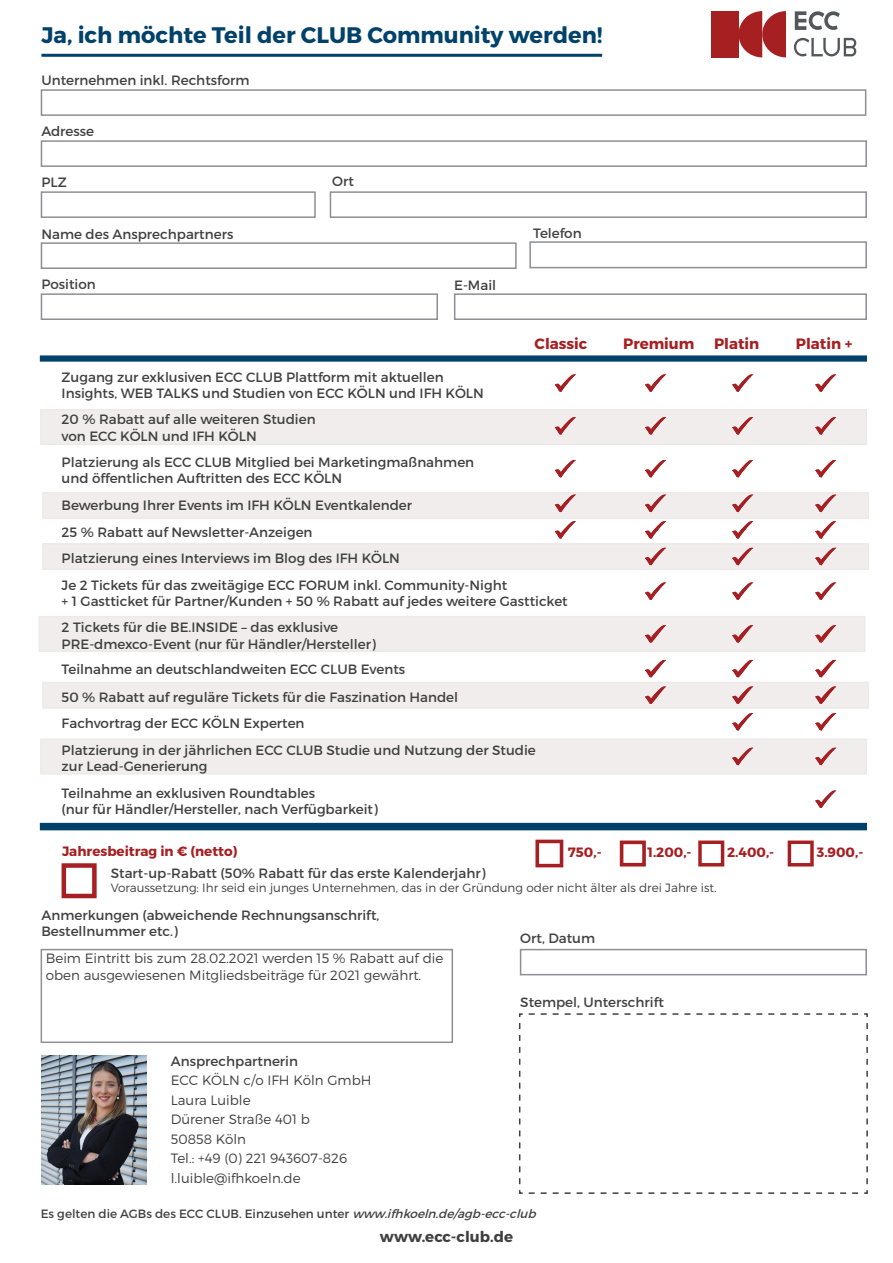
<style>
.page{position:relative;width:893px;height:1263px;background:#fff}
.page>*{position:absolute;margin:0;border:0;box-sizing:border-box;transform-origin:0 0}
.t1{font:700 22.5px "Montserrat";color:#00426a}
.t2{font:700 15px "Montserrat";color:#a61f22}
.t3{font:700 15px "Montserrat";color:#404040}
.t4{font:13.5px/16.2px "Montserrat";color:#404040}
.t5{font:300 13.5px/19.5px "Montserrat";color:#404040}
.t6{font:700 13.5px "Montserrat";color:#a61f22}
.t7{font:300 12px "Montserrat";color:#404040}
.t8{font:12px "Montserrat";color:#404040}
.s1{font-style:italic}
</style>
<div class="page">
<img style="left:42px;top:1056px;width:105px;height:128px">
<div style="left:40px;top:409px;width:827px;height:36px;background:#f1eded"></div>
<div style="left:42px;top:492px;width:827px;height:27px;background:#f1eded"></div>
<div style="left:42px;top:543px;width:827px;height:27px;background:#f1eded"></div>
<div style="left:42px;top:682px;width:827px;height:27px;background:#f1eded"></div>
<div style="left:39px;top:616px;width:826px;height:36px;background:#f1eded"></div>
<div style="left:40px;top:738px;width:827px;height:36px;background:#f1eded"></div>
<svg style="left:40px;top:355px;width:827px;height:7px;background:#1d577b"></svg>
<hr style="left:41px;top:54px;width:561px;height:3px;background:#00426a">
<svg style="left:518px;top:1013px;width:350px;height:181px"></svg>
<div style="left:40px;top:823px;width:827px;height:7px;background:#00426a"></div>
<div style="left:535px;top:840px;width:28px;height:27px;border:4px solid #a61f22"></div>
<div style="left:620px;top:840px;width:26px;height:26px;border:4px solid #a61f22"></div>
<div style="left:698px;top:840px;width:26px;height:26px;border:3px solid #a61f22"></div>
<div style="left:788px;top:840px;width:26px;height:26px;border:3px solid #a61f22"></div>
<div style="left:62px;top:863px;width:35px;height:35px;border:4px solid #a61f22"></div>
<div style="left:41px;top:89px;width:825px;height:27px;border:2px solid #8d8f94"></div>
<div style="left:41px;top:140px;width:826px;height:27px;border:2px solid #8d8f94"></div>
<div style="left:41px;top:191px;width:275px;height:27px;border:2px solid #8d8f94"></div>
<div style="left:330px;top:191px;width:537px;height:27px;border:2px solid #8d8f94"></div>
<div style="left:41px;top:242px;width:476px;height:27px;border:2px solid #8d8f94"></div>
<div style="left:529px;top:241px;width:338px;height:27px;border:2px solid #8d8f94"></div>
<div style="left:41px;top:293px;width:397px;height:27px;border:2px solid #8d8f94"></div>
<div style="left:454px;top:293px;width:413px;height:27px;border:2px solid #8d8f94"></div>
<div style="left:520px;top:949px;width:347px;height:26px;border:2px solid #8d8f94"></div>
<div style="left:41px;top:949px;width:412px;height:94px;border:2px solid #8d8f94"></div>
<svg style="left:555px;top:374px;width:21px;height:18px"></svg>
<svg style="left:555px;top:417px;width:21px;height:18px"></svg>
<svg style="left:555px;top:495px;width:21px;height:17px"></svg>
<svg style="left:555px;top:460px;width:21px;height:18px"></svg>
<svg style="left:555px;top:521px;width:21px;height:18px"></svg>
<svg style="left:645px;top:374px;width:21px;height:18px"></svg>
<svg style="left:645px;top:417px;width:21px;height:18px"></svg>
<svg style="left:645px;top:521px;width:21px;height:18px"></svg>
<svg style="left:645px;top:548px;width:21px;height:18px"></svg>
<svg style="left:645px;top:582px;width:21px;height:18px"></svg>
<svg style="left:645px;top:495px;width:21px;height:17px"></svg>
<svg style="left:645px;top:460px;width:21px;height:18px"></svg>
<svg style="left:645px;top:625px;width:21px;height:18px"></svg>
<svg style="left:645px;top:660px;width:21px;height:18px"></svg>
<svg style="left:645px;top:686px;width:21px;height:18px"></svg>
<svg style="left:732px;top:374px;width:21px;height:18px"></svg>
<svg style="left:732px;top:417px;width:21px;height:18px"></svg>
<svg style="left:732px;top:521px;width:21px;height:18px"></svg>
<svg style="left:732px;top:548px;width:21px;height:18px"></svg>
<svg style="left:732px;top:582px;width:21px;height:18px"></svg>
<svg style="left:732px;top:660px;width:21px;height:18px"></svg>
<svg style="left:732px;top:713px;width:21px;height:18px"></svg>
<svg style="left:732px;top:495px;width:21px;height:17px"></svg>
<svg style="left:732px;top:460px;width:21px;height:18px"></svg>
<svg style="left:732px;top:625px;width:21px;height:18px"></svg>
<svg style="left:732px;top:686px;width:21px;height:18px"></svg>
<svg style="left:732px;top:748px;width:21px;height:17px"></svg>
<svg style="left:815px;top:374px;width:21px;height:18px"></svg>
<svg style="left:815px;top:417px;width:21px;height:18px"></svg>
<svg style="left:815px;top:521px;width:21px;height:18px"></svg>
<svg style="left:815px;top:548px;width:21px;height:18px"></svg>
<svg style="left:815px;top:582px;width:21px;height:18px"></svg>
<svg style="left:815px;top:660px;width:21px;height:18px"></svg>
<svg style="left:815px;top:713px;width:21px;height:18px"></svg>
<svg style="left:815px;top:495px;width:21px;height:17px"></svg>
<svg style="left:815px;top:460px;width:21px;height:18px"></svg>
<svg style="left:815px;top:625px;width:21px;height:18px"></svg>
<svg style="left:815px;top:686px;width:21px;height:18px"></svg>
<svg style="left:815px;top:748px;width:21px;height:17px"></svg>
<svg style="left:815px;top:790px;width:21px;height:18px"></svg>
<svg style="left:738px;top:11px;width:48px;height:46px"></svg>
<div style="left:711px;top:11px;width:27px;height:46px;background:#a61f21"></div>
<svg style="left:795px;top:11px;width:45px;height:19px"></svg>
<svg style="left:794px;top:38px;width:62px;height:18px"></svg>
<h1 class="t1" style="left:41px;top:21px;width:563px">Ja, ich möchte Teil der CLUB Community werden!</h1>
<p class="t4" style="left:41px;top:72px;width:210px">Unternehmen inkl. Rechtsform</p>
<p class="t4" style="left:41px;top:123px;width:54px">Adresse</p>
<p class="t4" style="left:41px;top:174px;width:27px">PLZ</p>
<p class="t4" style="left:332px;top:173px;width:23px">Ort</p>
<p class="t4" style="left:41px;top:226px;width:193px">Name des Ansprechpartners</p>
<p class="t4" style="left:41px;top:276px;width:56px">Position</p>
<p class="t4" style="left:454px;top:277px;width:44px">E-Mail</p>
<p class="t4" style="left:62px;top:369px;width:424px">Zugang zur exklusiven ECC CLUB Plattform mit aktuellen<br>Insights, WEB TALKS und Studien von ECC KÖLN und IFH KÖLN</p>
<p class="t4" style="left:62px;top:411px;width:255px">20 % Rabatt auf alle weiteren Studien von ECC KÖLN und IFH KÖLN</p>
<p class="t4" style="left:62px;top:454px;width:414px">Platzierung als ECC CLUB Mitglied bei Marketingmaßnahmen und öffentlichen Auftritten des ECC KÖLN</p>
<p class="t4" style="left:62px;top:497px;width:352px">Bewerbung Ihrer Events im IFH KÖLN Eventkalender</p>
<p class="t4" style="left:533px;top:225px;width:50px">Telefon</p>
<p class="t2" style="left:535px;top:334px;width:54px">Classic</p>
<p class="t4" style="left:62px;top:518px;width:447px;line-height:26.5px">25 % Rabatt auf Newsletter-Anzeigen<br>Platzierung eines Interviews im Blog des IFH KÖLN<br>Je 2 Tickets für das zweitägige ECC FORUM inkl. Community-Night</p>
<p class="t4" style="left:62px;top:593px;width:508px">+ 1 Gastticket für Partner/Kunden + 50 % Rabatt auf jedes weitere Gastticket</p>
<p class="t4" style="left:62px;top:619px;width:316px">2 Tickets für die BE.INSIDE – das exklusive<br>PRE-dmexco-Event (nur für Händler/Hersteller)</p>
<p class="t4" style="left:62px;top:661px;width:345px">Teilnahme an deutschlandweiten ECC CLUB Events</p>
<p class="t4" style="left:62px;top:689px;width:398px">50 % Rabatt auf reguläre Tickets für die Faszination Handel</p>
<p class="t4" style="left:62px;top:715px;width:244px">Fachvortrag der ECC KÖLN Experten</p>
<p class="t2" style="left:623px;top:334px;width:73px">Premium</p>
<p class="t2" style="left:714px;top:334px;width:47px">Platin</p>
<p class="t2" style="left:796px;top:334px;width:58px">Platin +</p>
<p class="t4" style="left:62px;top:742px;width:476px">Platzierung in der jährlichen ECC CLUB Studie und Nutzung der Studie zur Lead-Generierung</p>
<p class="t4" style="left:62px;top:785px;width:317px">Teilnahme an exklusiven Roundtables<br>(nur für Händler/Hersteller, nach Verfügbarkeit)</p>
<p class="t6" style="left:62px;top:843px;width:177px">Jahresbeitrag in € (netto)</p>
<p class="t4" style="left:111px;top:865px;width:376px">Start-up-Rabatt (50% Rabatt für das erste Kalenderjahr)</p>
<p class="t7" style="left:111px;top:881px;width:607px">Voraussetzung: Ihr seid ein junges Unternehmen, das in der Gründung oder nicht älter als drei Jahre ist.</p>
<p class="t6" style="left:568px;top:844px;width:35px">750,-</p>
<p class="t6" style="left:647px;top:844px;width:46px">1.200,-</p>
<p class="t6" style="left:727px;top:844px;width:49px">2.400,-</p>
<p class="t6" style="left:817px;top:844px;width:48px">3.900,-</p>
<p class="t4" style="left:41px;top:907px;width:339px">Anmerkungen (abweichende Rechnungsanschrift,<br>Bestellnummer etc.)</p>
<p class="t5" style="left:46px;top:950px;width:399px;line-height:16.2px">Beim Eintritt bis zum 28.02.2021 werden 15 % Rabatt auf die oben ausgewiesenen Mitgliedsbeiträge für 2021 gewährt.</p>
<p class="t4" style="left:171px;top:1053px;width:129px">Ansprechpartnerin</p>
<p class="t5" style="left:171px;top:1070px;width:202px">ECC KÖLN c/o IFH Köln GmbH<br>Laura Luible<br>Dürener Straße 401 b<br>50858 Köln<br>Tel.: +49 (0) 221 943607-826 l.luible@ifhkoeln.de</p>
<p class="t4" style="left:520px;top:930px;width:76px">Ort, Datum</p>
<p class="t4" style="left:520px;top:994px;width:145px">Stempel, Unterschrift</p>
<p class="t8" style="left:41px;top:1206px;width:500px">Es gelten die AGBs des ECC CLUB. Einzusehen unter <span class="s1">www.ifhkoeln.de/agb-ecc-club</span></p>
<p class="t3" style="left:380px;top:1228px;width:135px">www.ecc-club.de</p>
</div>
